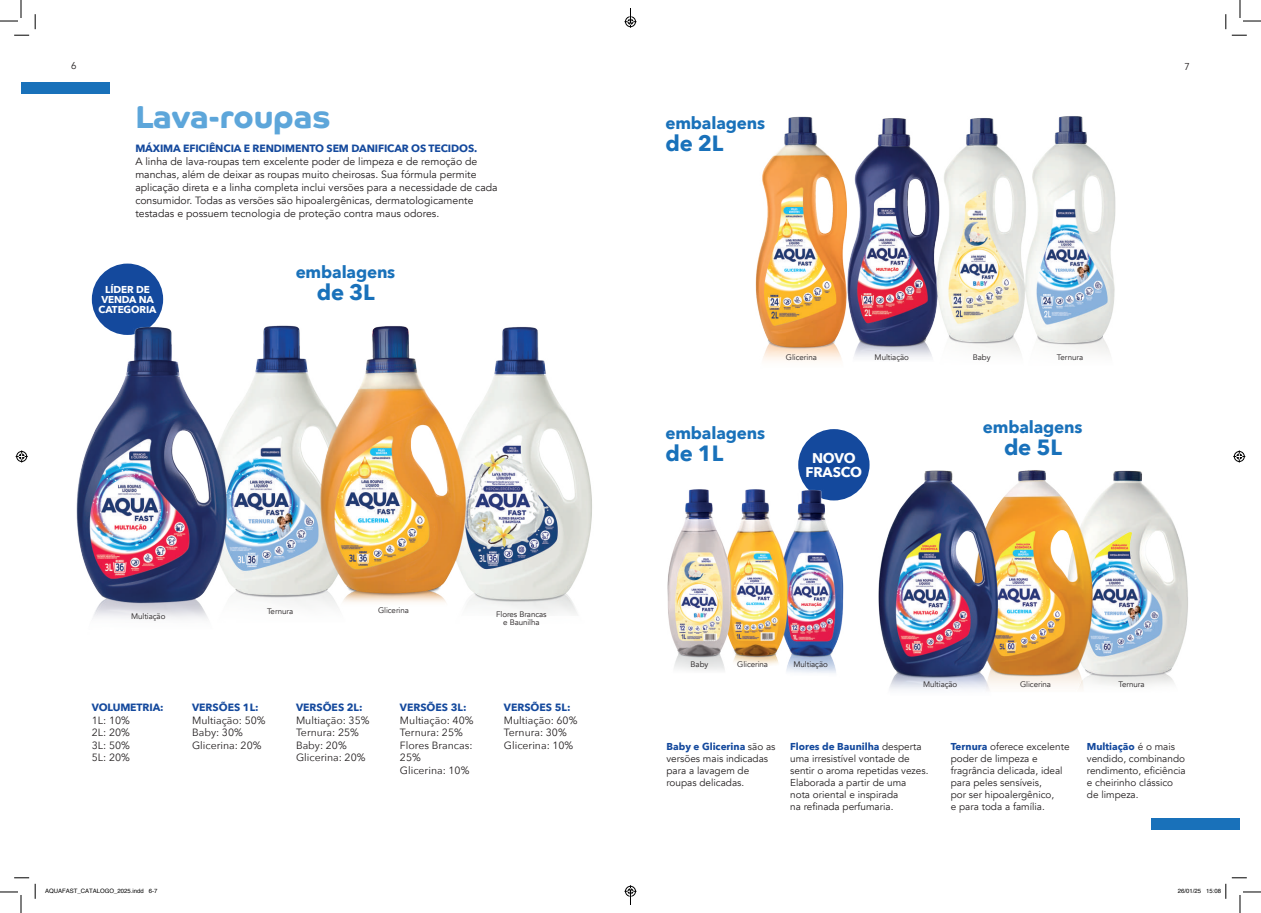
<style>
.page{position:relative;width:1261px;height:913px;background:#fff}
.page>*{position:absolute;margin:0;border:0;box-sizing:border-box;transform-origin:0 0}
.t1{font:32px "Co Headline Bd Da Ma";color:#5da6da}
.t2{font:700 22px "Avenir Next";letter-spacing:-.01em;color:#1971ba}
.t3{font:700 17px "Avenir Next";letter-spacing:-.01em;color:#1971ba}
.t4{font:700 14px/14px "Avenir Next";letter-spacing:-.01em;color:#fff;text-align:center}
.t5{font:10.5px/13px "Avenir";color:#231f20}
.t6{font:10.5px/12.6px "Avenir Next";color:#231f20}
.t7{font:700 10.5px "Avenir Next";letter-spacing:-.01em;color:#14499d}
.t8{font:10px/12px "Avenir";color:#231f20}
.t9{font:700 10px "Avenir Next";color:#14499d}
.t10{font:700 10px/10px "Avenir Next";letter-spacing:-.01em;color:#fff;text-align:center}
.t11{font:8px/8px "Avenir";letter-spacing:-.01em;color:#231f20;text-align:center}
.t12{font:6px "Helvetica";color:#000}
.s1{font-family:"Avenir";font-weight:400;color:#231f20}
.s2{font-family:"Avenir Next";font-weight:700;color:#14499d}
</style>
<div class="page">
<img style="left:76px;top:116px;width:1113px;height:714px">
<div style="left:21px;top:82px;width:89px;height:12px;background:#1971ba"></div>
<div style="left:1151px;top:818px;width:89px;height:11px;background:#1971ba"></div>
<svg style="left:14px;top:35px;width:15px;height:1px"></svg>
<svg style="left:1232px;top:35px;width:15px;height:1px"></svg>
<svg style="left:14px;top:877px;width:15px;height:1px"></svg>
<svg style="left:35px;top:14px;width:1px;height:15px"></svg>
<svg style="left:35px;top:883px;width:1px;height:15px"></svg>
<svg style="left:1225px;top:14px;width:2px;height:15px"></svg>
<svg style="left:0;top:0;width:22px;height:22px"></svg>
<svg style="left:0;top:891px;width:22px;height:21px"></svg>
<svg style="left:1239px;top:0;width:22px;height:22px"></svg>
<svg style="left:16px;top:450px;width:12px;height:12px"></svg>
<svg style="left:1233px;top:450px;width:12px;height:12px"></svg>
<svg style="left:1225px;top:877px;width:36px;height:35px"></svg>
<svg style="left:624px;top:8px;width:12px;height:20px"></svg>
<svg style="left:624px;top:885px;width:12px;height:19px"></svg>
<p class="t8" style="left:71px;top:60px;width:7px">6</p>
<p class="t8" style="left:1184px;top:61px;width:7px">7</p>
<h1 class="t1" style="left:135px;top:97px;width:197px">Lava-roupas</h1>
<p class="t7" style="left:135px;top:139px;width:343px">MÁXIMA EFICIÊNCIA E RENDIMENTO SEM DANIFICAR OS TECIDOS.</p>
<p class="t5" style="left:135px;top:155px;width:364px">A linha de lava-roupas tem excelente poder de limpeza e de remoção de manchas, além de deixar as roupas muito cheirosas. Sua fórmula permite aplicação direta e a linha completa inclui versões para a necessidade de cada consumidor. Todas as versões são hipoalergênicas, dermatologicamente testadas e possuem tecnologia de proteção contra maus odores.</p>
<h3 class="t3" style="left:665px;top:108px;width:101px">embalagens</h3>
<h2 class="t2" style="left:665px;top:124px;width:59px">de 2L</h2>
<p class="t10" style="left:99px;top:284px;width:59px">LÍDER DE<br>VENDA NA<br>CATEGORIA</p>
<h3 class="t3" style="left:296px;top:257px;width:101px">embalagens</h3>
<h2 class="t2" style="left:317px;top:273px;width:59px">de 3L</h2>
<p class="t11" style="left:131px;top:612px;width:36px">Multiação</p>
<p class="t11" style="left:267px;top:607px;width:28px">Ternura</p>
<p class="t11" style="left:378px;top:606px;width:32px">Glicerina</p>
<p class="t11" style="left:496px;top:610px;width:52px">Flores Brancas e Baunilha</p>
<p class="t7" style="left:92px;top:698px;width:73px">VOLUMETRIA:</p>
<p class="t6" style="left:92px;top:713px;width:40px;text-align:justify">1L: 10% 2L: 20% 3L: 50% 5L: 20%</p>
<p class="t7" style="left:192px;top:698px;width:68px">VERSÕES 1L:</p>
<p class="t6" style="left:192px;top:713px;width:75px">Multiação: 50%<br>Baby: 30%<br>Glicerina: 20%</p>
<p class="t7" style="left:296px;top:698px;width:68px">VERSÕES 2L:</p>
<p class="t6" style="left:296px;top:713px;width:75px">Multiação: 35%<br>Ternura: 25%<br>Baby: 20%<br>Glicerina: 20%</p>
<p class="t7" style="left:400px;top:698px;width:68px">VERSÕES 3L:</p>
<p class="t6" style="left:400px;top:713px;width:75px">Multiação: 40%<br>Ternura: 25%<br>Flores Brancas:<br>25%<br>Glicerina: 10%</p>
<p class="t7" style="left:504px;top:698px;width:68px">VERSÕES 5L:</p>
<p class="t6" style="left:504px;top:713px;width:75px">Multiação: 60%<br>Ternura: 30%<br>Glicerina: 10%</p>
<p class="t11" style="left:786px;top:353px;width:32px">Glicerina</p>
<p class="t11" style="left:875px;top:353px;width:36px">Multiação</p>
<p class="t11" style="left:973px;top:353px;width:19px">Baby</p>
<p class="t11" style="left:1057px;top:353px;width:28px">Ternura</p>
<h3 class="t3" style="left:665px;top:418px;width:101px">embalagens</h3>
<h2 class="t2" style="left:665px;top:434px;width:59px">de 1L</h2>
<h3 class="t4" style="left:806px;top:451px;width:58px">NOVO<br>FRASCO</h3>
<h3 class="t3" style="left:983px;top:412px;width:101px">embalagens</h3>
<h2 class="t2" style="left:1004px;top:428px;width:59px">de 5L</h2>
<p class="t11" style="left:691px;top:660px;width:19px">Baby</p>
<p class="t11" style="left:737px;top:660px;width:32px">Glicerina</p>
<p class="t11" style="left:794px;top:660px;width:36px">Multiação</p>
<p class="t11" style="left:923px;top:680px;width:36px">Multiação</p>
<p class="t11" style="left:1020px;top:680px;width:32px">Glicerina</p>
<p class="t11" style="left:1118px;top:680px;width:28px">Ternura</p>
<p class="t9" style="left:666px;top:738px;width:110px">Baby e Glicerina <span class="s1">são as</span></p>
<p class="t8" style="left:666px;top:752px;width:103px">versões mais indicadas para a lavagem de roupas delicadas.</p>
<p class="t9" style="left:790px;top:738px;width:133px">Flores de Baunilha <span class="s1">desperta</span></p>
<p class="t8" style="left:790px;top:752px;width:140px">uma irresistível vontade de sentir o aroma repetidas vezes.<br>Elaborada a partir de uma nota oriental e inspirada<br>na refinada perfumaria.</p>
<p class="t8" style="left:951px;top:740px;width:120px"><span class="s2">Ternura</span> oferece excelente poder de limpeza e fragrância delicada, ideal para peles sensíveis,<br>por ser hipoalergênico,<br>e para toda a família.</p>
<p class="t9" style="left:1087px;top:738px;width:90px">Multiação <span class="s1">é o mais</span></p>
<p class="t8" style="left:1087px;top:752px;width:100px">vendido, combinando rendimento, eficiência e cheirinho clássico de limpeza.</p>
<p class="t12" style="left:45px;top:885px;width:114px">AQUAFAST_CATALOGO_2025.indd 6-7</p>
<p class="t12" style="left:1178px;top:885px;width:45px">26/01/25 15:08</p>
</div>
